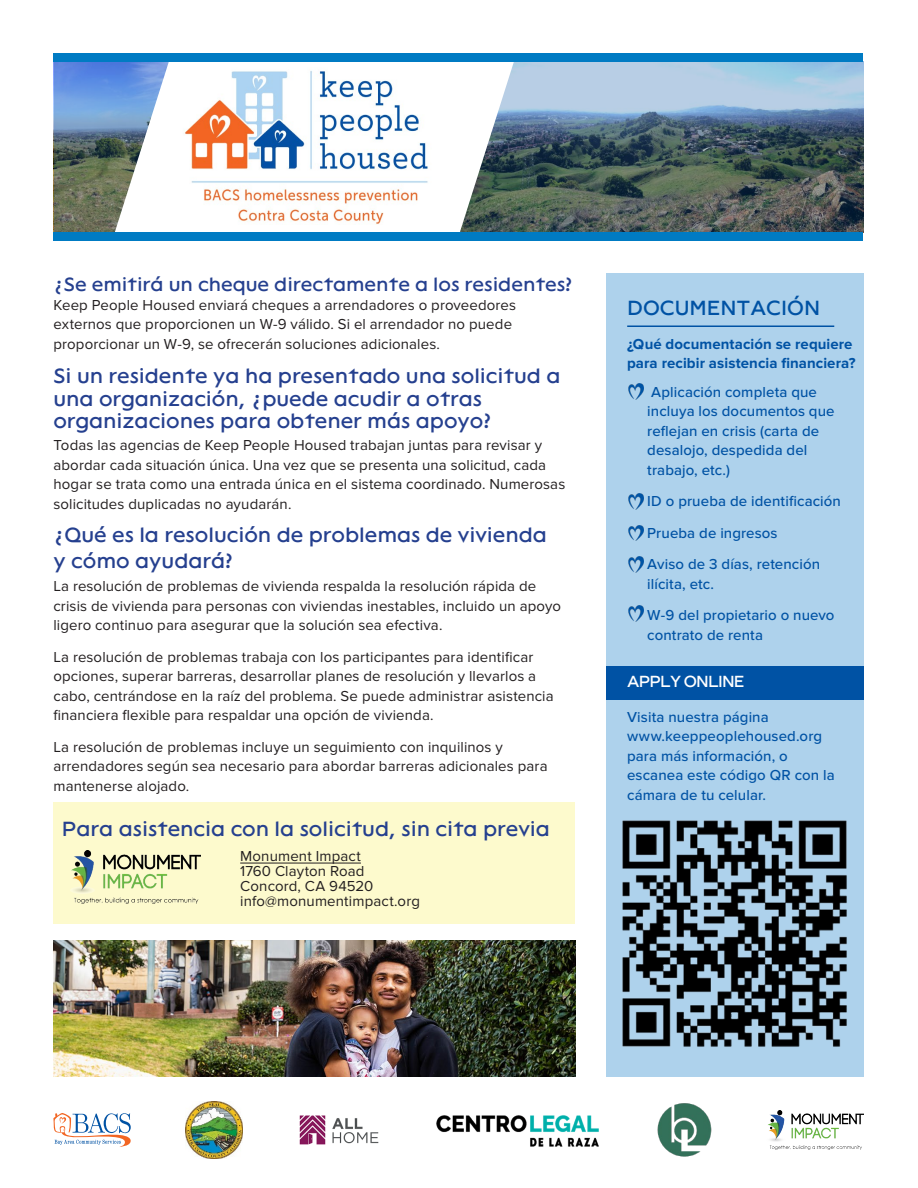
<style>
.page{position:relative;width:918px;height:1188px;background:#fff}
.page>*{position:absolute;margin:0;border:0;box-sizing:border-box;transform-origin:0 0}
.t1{font:21px/22.5px "Lack";color:#25408f}
.t2{font:21px "Lack";color:#0052a4}
.t3{font:19.5px "Lack";color:#25408f}
.t4{font:16.5px "Lack";letter-spacing:-.05em;color:#fff}
.t5{font:15px/19.5px "Proxima Nova";letter-spacing:.01em;color:#231f20}
.t6{font:500 15px/19.5px "Proxima Nova";letter-spacing:.01em;color:#0052a4}
.t7{font:700 15px/19.5px "Proxima Nova";letter-spacing:.005em;color:#0052a4}
</style>
<div class="page">
<img style="left:54px;top:62px;width:810px;height:170px">
<svg style="left:112px;top:62px;width:403px;height:170px"></svg>
<div style="left:53px;top:232px;width:810px;height:8px;background:#007bc3"></div>
<div style="left:53px;top:53px;width:810px;height:9px;background:#007bc3"></div>
<img style="left:180px;top:67px;width:255px;height:158px">
<div style="left:606px;top:273px;width:258px;height:804px;background:#aed2ec"></div>
<hr style="left:627px;top:326px;width:207px;height:1px;background:#0052a4">
<div style="left:606px;top:666px;width:258px;height:33px;background:#0052a4"></div>
<img style="left:622px;top:820px;width:225px;height:227px">
<img style="left:628px;top:384px;width:15px;height:15px">
<img style="left:628px;top:494px;width:15px;height:15px">
<img style="left:628px;top:525px;width:15px;height:16px">
<img style="left:628px;top:556px;width:15px;height:16px">
<img style="left:628px;top:606px;width:15px;height:16px">
<svg style="left:53px;top:1113px;width:78px;height:34px"></svg>
<img style="left:299px;top:1115px;width:80px;height:30px">
<img style="left:768px;top:1110px;width:96px;height:40px">
<img style="left:436px;top:1115px;width:163px;height:32px">
<img style="left:657px;top:1103px;width:55px;height:54px">
<img style="left:185px;top:1101px;width:57px;height:58px">
<div style="left:53px;top:802px;width:522px;height:122px;background:#fdfacd"></div>
<hr style="left:240px;top:863px;width:121px;height:1px;background:#231f20">
<img style="left:70px;top:850px;width:130px;height:53px">
<img style="left:53px;top:940px;width:522px;height:137px">
<h2 class="t3" style="left:53px;top:273px;width:520px">¿Se emitirá un cheque directamente a los residentes?</h2>
<p class="t5" style="left:53px;top:296px;width:464px">Keep People Housed enviará cheques a arrendadores o proveedores externos que proporcionen un W-9 válido. Si el arrendador no puede proporcionar un W-9, se ofrecerán soluciones adicionales.</p>
<h1 class="t1" style="left:53px;top:365px;width:509px">Si un residente ya ha presentado una solicitud a una organización, ¿puede acudir a otras organizaciones para obtener más apoyo?</h1>
<p class="t5" style="left:53px;top:436px;width:513px">Todas las agencias de Keep People Housed trabajan juntas para revisar y abordar cada situación única. Una vez que se presenta una solicitud, cada hogar se trata como una entrada única en el sistema coordinado. Numerosas solicitudes duplicadas no ayudarán.</p>
<h1 class="t1" style="left:53px;top:522px;width:495px;line-height:25.2px">¿Qué es la resolución de problemas de vivienda y cómo ayudará?</h1>
<p class="t5" style="left:53px;top:577px;width:509px">La resolución de problemas de vivienda respalda la resolución rápida de crisis de vivienda para personas con viviendas inestables, incluido un apoyo ligero continuo para asegurar que la solución sea efectiva.</p>
<p class="t5" style="left:53px;top:648px;width:502px">La resolución de problemas trabaja con los participantes para identificar opciones, superar barreras, desarrollar planes de resolución y llevarlos a cabo, centrándose en la raíz del problema. Se puede administrar asistencia financiera flexible para respaldar una opción de vivienda.</p>
<p class="t5" style="left:53px;top:738px;width:496px">La resolución de problemas incluye un seguimiento con inquilinos y arrendadores según sea necesario para abordar barreras adicionales para mantenerse alojado.</p>
<h1 class="t1" style="left:62px;top:817px;width:490px">Para asistencia con la solicitud, sin cita previa</h1>
<p class="t5" style="left:240px;top:849px;width:181px;line-height:15px">Monument Impact<br>1760 Clayton Road<br>Concord, CA 94520 info@monumentimpact.org</p>
<h1 class="t2" style="left:627px;top:295px;width:195px">DOCUMENTACIÓN</h1>
<p class="t7" style="left:627px;top:335px;width:230px">¿Qué documentación se requiere para recibir asistencia financiera?</p>
<p class="t6" style="left:647px;top:383px;width:189px">Aplicación completa que incluya los documentos que reflejan en crisis (carta de desalojo, despedida del trabajo, etc.)</p>
<p class="t6" style="left:647px;top:486px;width:195px;line-height:31.5px">ID o prueba de identificación<br>Prueba de ingresos<br>Aviso de 3 días, retención</p>
<p class="t6" style="left:647px;top:569px;width:189px;line-height:31.5px">ilícita, etc.<br>W-9 del propietario o nuevo</p>
<p class="t6" style="left:647px;top:626px;width:117px">contrato de renta</p>
<p class="t4" style="left:627px;top:672px;width:119px">APPLY ONLINE</p>
<p class="t6" style="left:627px;top:708px;width:209px">Visita nuestra página www.keeppeoplehoused.org para más información, o escanea este código QR con la cámara de tu celular.</p>
</div>
